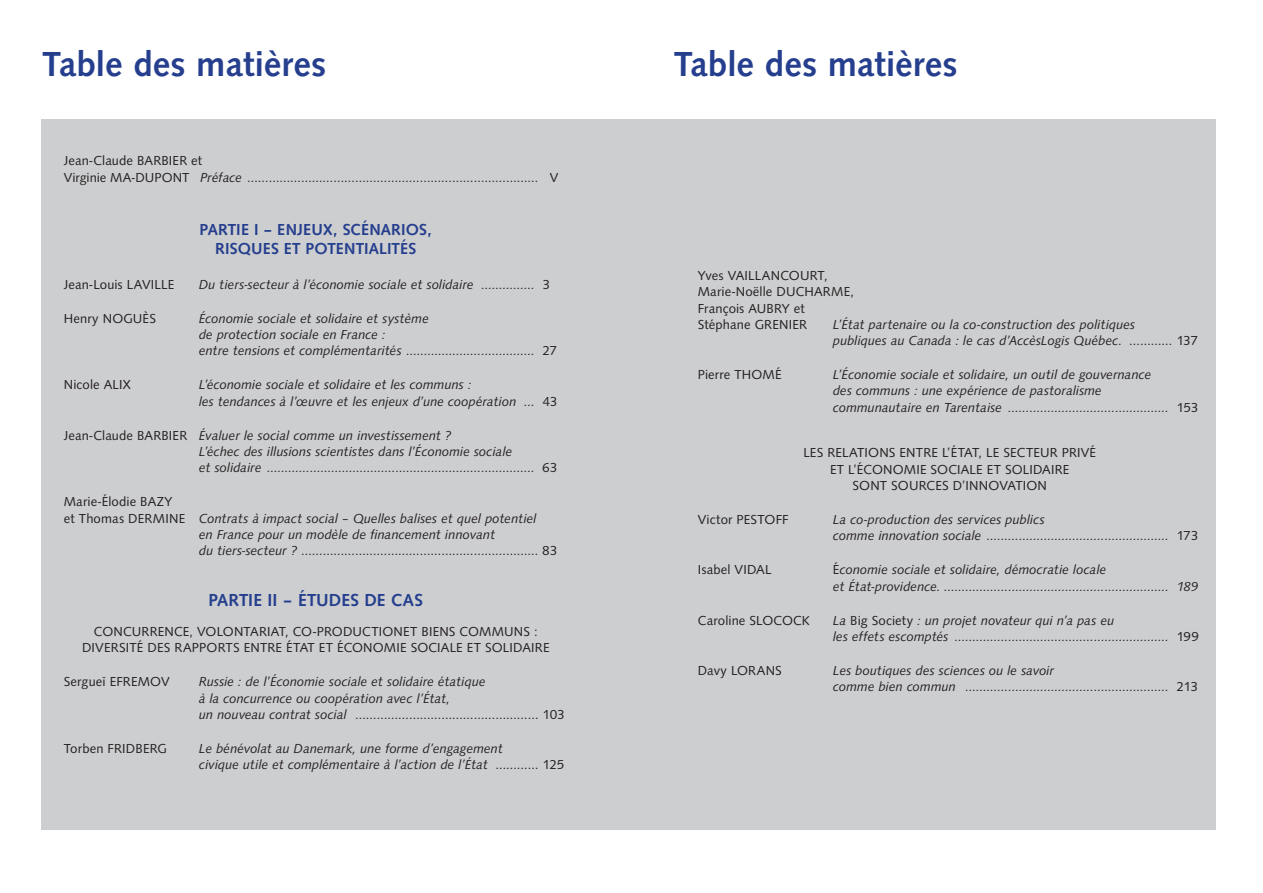
<style>
.page{position:relative;width:1263px;height:893px;background:#fff}
.page>*{position:absolute;margin:0;border:0;box-sizing:border-box;transform-origin:0 0}
.t1{font:700 36px "Syntax";color:#253f8e}
.t2{font:700 18px "Syntax";letter-spacing:.01em;color:#253f8e}
.t3{font:700 16.5px/19.8px "Syntax";letter-spacing:.01em;color:#253f8e;text-align:center}
.t4{font:italic 13.5px/16.2px "Syntax";letter-spacing:.005em;color:#231f20}
.t5{font:13.5px/16.2px "Syntax";letter-spacing:.015em;color:#231f20}
.s1{font-style:italic}
.s2{font-style:normal}
</style>
<div class="page">
<div style="left:41px;top:119px;width:1175px;height:710px;background:#cdced0"></div>
<h1 class="t1" style="left:43px;top:43px;width:285px">Table des matières</h1>
<h1 class="t1" style="left:674px;top:43px;width:285px">Table des matières</h1>
<p class="t5" style="left:64px;top:153px;width:89px">Jean-Claude Barbier</p>
<p class="t5" style="left:191px;top:153px;width:13px">et</p>
<p class="t5" style="left:64px;top:169px;width:118px">Virginie Ma-Dupont</p>
<p class="t5" style="left:200px;top:169px;width:360px"><span class="s1">Préface</span> ……………………………………………………………………… V</p>
<p class="t3" style="left:200px;top:219px;width:234px">PARTIE I – ENJEUX, SCÉNARIOS,<br>RISQUES ET POTENTIALITÉS</p>
<p class="t5" style="left:64px;top:276px;width:77px">Jean-Louis Laville</p>
<p class="t4" style="left:199px;top:276px;width:353px">Du tiers-secteur à l’économie sociale et solidaire …………… <span class="s2">3</span></p>
<p class="t5" style="left:64px;top:310px;width:92px">Henry Noguès</p>
<p class="t4" style="left:199px;top:310px;width:360px">Économie sociale et solidaire et système<br>de protection sociale en France :<br>entre tensions et complémentarités ……………………………… <span class="s2">27</span></p>
<p class="t5" style="left:64px;top:377px;width:56px">Nicole Alix</p>
<p class="t4" style="left:199px;top:377px;width:360px">L’économie sociale et solidaire et les communs :<br>les tendances à l’œuvre et les enjeux d’une coopération … <span class="s2">43</span></p>
<p class="t5" style="left:64px;top:427px;width:89px">Jean-Claude Barbier</p>
<p class="t4" style="left:199px;top:427px;width:360px">Évaluer le social comme un investissement ?<br>L’échec des illusions scientistes dans l’Économie sociale<br>et solidaire ………………………………………………………………… <span class="s2">63</span></p>
<p class="t5" style="left:64px;top:494px;width:110px">Marie-Élodie Bazy et Thomas Dermine</p>
<p class="t4" style="left:199px;top:510px;width:360px">Contrats à impact social – Quelles balises et quel potentiel<br>en France pour un modèle de financement innovant<br>du tiers-secteur ? <span class="s2">………………………………………………………… 83</span></p>
<h2 class="t2" style="left:208px;top:590px;width:216px">PARTIE II – ÉTUDES DE CAS</h2>
<p class="t5" style="left:82px;top:624px;width:469px;text-align:center">CONCU RRENCE, VOLONTARIAT, CO-PRODUCTIONET BIENS COMMU NS :<br>DIVERSITÉ DES RAPPORTS ENTRE ÉTAT ET ÉCONOMIE SOCIALE ET SOLIDAIRE</p>
<p class="t5" style="left:64px;top:674px;width:62px">Sergueï Efrem</p>
<p class="t5" style="left:150px;top:674px;width:19px">ov</p>
<p class="t4" style="left:199px;top:674px;width:367px">Russie : de l’Économie sociale et solidaire étatique<br>à la concurrence ou coopération avec l’État,<br>un nouveau contrat social <span class="s2">…………………………………………… 103</span></p>
<p class="t5" style="left:64px;top:741px;width:59px">Torben Fridberg</p>
<p class="t4" style="left:199px;top:741px;width:367px">Le bénévolat au Danemark, une forme d’engagement<br>civique utile et complémentaire à l’action de l’État <span class="s2">………… 125</span></p>
<p class="t5" style="left:698px;top:268px;width:47px">Yves Vaillanc</p>
<p class="t5" style="left:698px;top:268px;width:131px;text-indent:91px">ourt,<br>Marie-Noëlle Ducharme</p>
<p class="t5" style="left:850px;top:284px;width:5px">,</p>
<p class="t5" style="left:698px;top:300px;width:109px">François Aubry et<br>Stéphane Grenier</p>
<p class="t4" style="left:833px;top:316px;width:367px">L’État partenaire ou la co-construction des politiques<br>publiques au Canada : le cas d’AccèsLogis Québec<span class="s2">. ………… 137</span></p>
<p class="t5" style="left:698px;top:367px;width:75px">Pierre Th omé</p>
<p class="t4" style="left:833px;top:367px;width:367px">L’Économie sociale et solidaire, un outil de gouvernance<br>des communs : une expérience de pastoralisme<br>communautaire en Tarentaise ……………………………………… <span class="s2">153</span></p>
<p class="t5" style="left:803px;top:445px;width:294px;text-align:center">LES RELATIONS ENTRE L’ÉTAT, LE SECTEU R PRIVÉ<br>ET L’ÉCONOMIE SOCIALE ET SOLIDAIRE<br>SONT SOU RCES D’INNOVATION</p>
<p class="t5" style="left:698px;top:512px;width:85px">Victor Pestoff</p>
<p class="t4" style="left:833px;top:512px;width:367px">La co-production des services publics<br>comme innovation sociale …………………………………………… <span class="s2">173</span></p>
<p class="t5" style="left:698px;top:562px;width:54px">Isabel Vidal</p>
<p class="t4" style="left:833px;top:562px;width:367px"><span class="s2">É</span>conomie sociale et solidaire, démocratie locale<br>et État-providence. ……………………………………………………… 189</p>
<p class="t5" style="left:698px;top:612px;width:113px">Caroline Slocock</p>
<p class="t4" style="left:833px;top:612px;width:368px">La <span class="s2">Big Society</span> : un projet novateur qui n’a pas eu<br>les effets escomptés …………………………………………………… <span class="s2">199</span></p>
<p class="t5" style="left:698px;top:663px;width:60px">Davy Lorans</p>
<p class="t4" style="left:833px;top:663px;width:367px">Les boutiques des sciences ou le savoir<br>comme bien commun ………………………………………………… <span class="s2">213</span></p>
</div>
